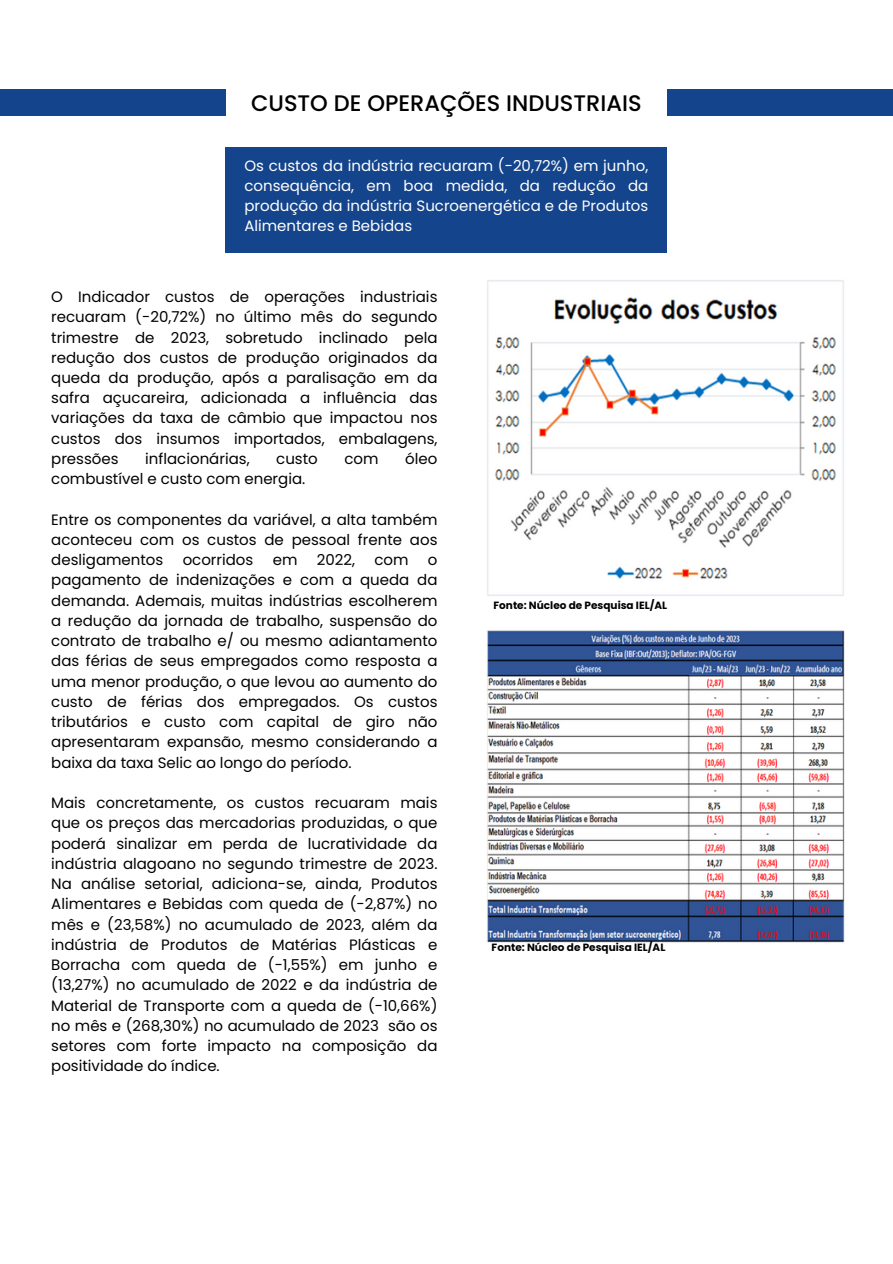
<style>
.page{position:relative;width:893px;height:1264px;background:#fff}
.page>*{position:absolute;margin:0;border:0;box-sizing:border-box;transform-origin:0 0}
.t1{font:500 22.5px "Poppins";color:#000}
.t2{font:15px/20.2px "Poppins";color:#000;text-align:justify}
.t3{font:15px/20.2px "Poppins";color:#fff;text-align:justify}
.t4{font:700 10.5px "Poppins";color:#000}
</style>
<div class="page">
<div style="left:225px;top:148px;width:442px;height:105px;background:#14448b"></div>
<div style="left:0;top:89px;width:225px;height:27px;background:#14448b"></div>
<div style="left:667px;top:89px;width:225px;height:27px;background:#14448b"></div>
<img style="left:487px;top:280px;width:357px;height:316px">
<img style="left:487px;top:630px;width:357px;height:312px">
<p class="t1" style="left:251px;top:87px;width:392px">CUSTO DE OPERAÇÕES INDUSTRIAIS</p>
<p class="t3" style="left:244px;top:155px;width:405px">Os custos da indústria recuaram (-20,72%) em junho, consequência, em boa medida, da redução da produção da indústria Sucroenergética e de Produtos Alimentares e Bebidas</p>
<p class="t2" style="left:51px;top:287px;width:388px">O Indicador custos de operações industriais recuaram (-20,72%) no último mês do segundo trimestre de 2023, sobretudo inclinado pela redução dos custos de produção originados da queda da produção, após a paralisação em da safra açucareira, adicionada a influência das variações da taxa de câmbio que impactou nos custos dos insumos importados, embalagens, pressões</p>
<p class="t2" style="left:145px;top:448px;width:106px">inflacionárias,</p>
<p class="t2" style="left:276px;top:448px;width:43px">custo</p>
<p class="t2" style="left:344px;top:448px;width:36px">com</p>
<p class="t2" style="left:405px;top:448px;width:34px">óleo</p>
<p class="t2" style="left:51px;top:469px;width:255px">combustível e custo com energia.</p>
<p class="t2" style="left:51px;top:509px;width:388px">Entre os componentes da variável, a alta também aconteceu com os custos de pessoal frente aos desligamentos</p>
<p class="t2" style="left:183px;top:550px;width:72px">ocorridos</p>
<p class="t2" style="left:273px;top:550px;width:26px">em</p>
<p class="t2" style="left:317px;top:550px;width:40px">2022,</p>
<p class="t2" style="left:374px;top:550px;width:36px">com</p>
<p class="t2" style="left:51px;top:550px;width:388px;text-indent:376px">o pagamento de indenizações e com a queda da demanda. Ademais, muitas indústrias escolherem a redução da jornada de trabalho, suspensão do contrato de trabalho e/ ou mesmo adiantamento das férias de seus empregados como resposta a uma menor produção, o que levou ao aumento do custo de férias dos empregados. Os custos tributários e custo com capital de giro não apresentaram expansão, mesmo considerando a baixa da taxa Selic ao longo do período.</p>
<p class="t2" style="left:51px;top:792px;width:388px">Mais concretamente, os custos recuaram mais que os preços das mercadorias produzidas, o que poderá sinalizar em perda de lucratividade da indústria alagoano no segundo trimestre de 2023.<br>Na análise setorial, adiciona-se, ainda, Produtos Alimentares e Bebidas com queda de (-2,87%) no mês e (23,58%) no acumulado de 2023, além da indústria de Produtos de Matérias Plásticas e Borracha com queda de (-1,55%) em junho e (13,27%) no acumulado de 2022 e da indústria de Material de Transporte com a queda de (-10,66%) no mês e (268,30%) no acumulado de 2023 são os setores com forte impacto na composição da positividade do índice.</p>
<p class="t4" style="left:493px;top:598px;width:175px">Fonte: Núcleo de Pesquisa IEL/AL</p>
<p class="t4" style="left:491px;top:939px;width:175px">Fonte: Núcleo de Pesquisa IEL/AL</p>
</div>
